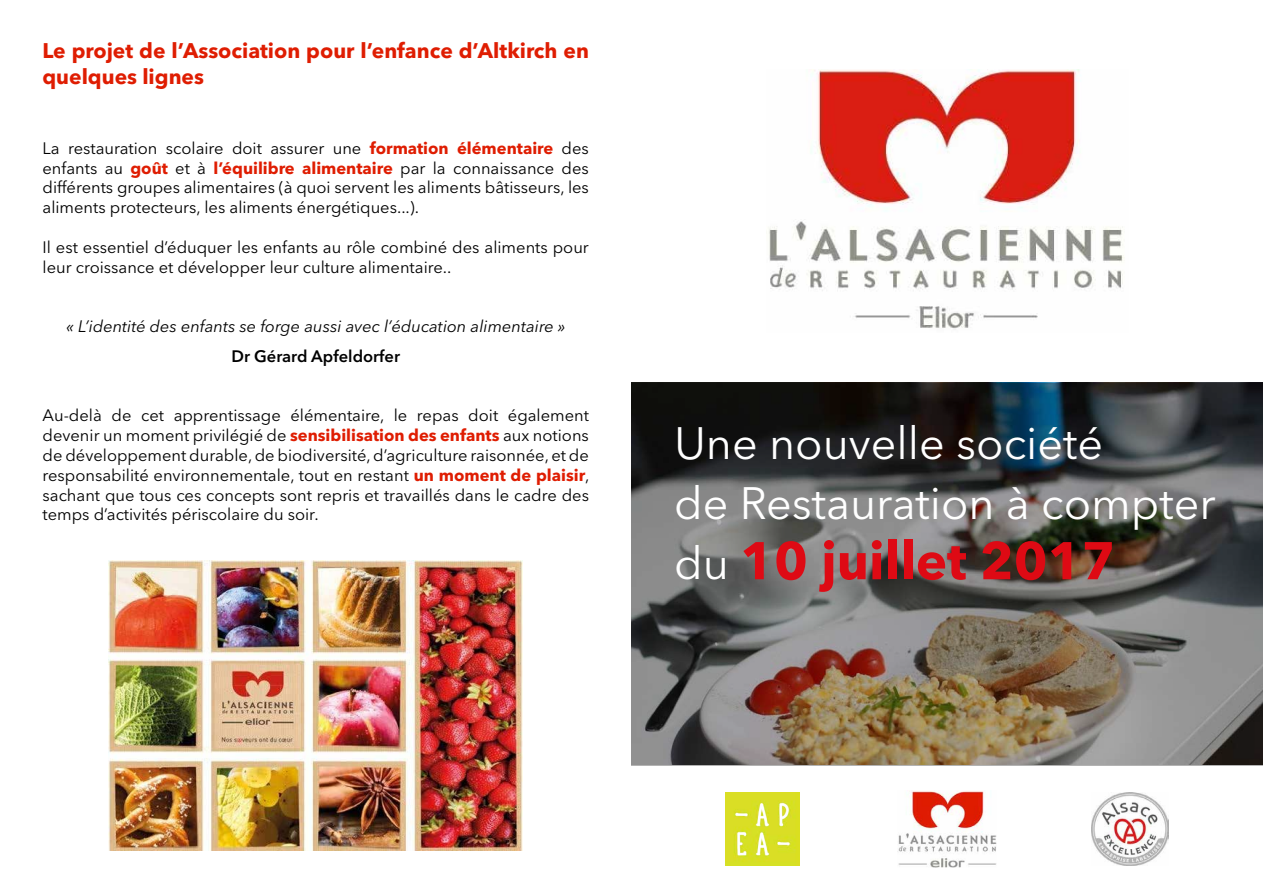
<style>
.page{position:relative;width:1263px;height:893px;background:#fff}
.page>*{position:absolute;margin:0;border:0;box-sizing:border-box;transform-origin:0 0}
.t1{font:700 52.5px "Avenir Next LT Pro";color:#de0a14}
.t2{font:45px/60px "Avenir Next LT Pro";color:#fff}
.t3{font:700 21px/25.2px "Avenir Next LT Pro";color:#df1d02}
.t4{font:16.5px/19.8px "Avenir Next LT Pro";color:#000;text-align:justify}
.t5{font:italic 16.5px "Avenir Next LT Pro";color:#000}
.t6{font:600 16.5px "Avenir Next LT Pro";color:#000}
.s1{font-weight:700;color:#df1d02}
.s2{font-weight:400;font-size:45px;color:#fff}
</style>
<div class="page">
<img style="left:726px;top:793px;width:73px;height:73px">
<img style="left:1092px;top:793px;width:76px;height:72px">
<img style="left:898px;top:791px;width:99px;height:77px">
<img style="left:769px;top:70px;width:355px;height:259px">
<img style="left:632px;top:383px;width:631px;height:382px">
<img style="left:109px;top:561px;width:414px;height:289px">
<p class="t3" style="left:43px;top:38px;width:548px">Le projet de l’Association pour l’enfance d’Altkirch en quelques lignes</p>
<p class="t4" style="left:43px;top:138px;width:548px">La restauration scolaire doit assurer une <span class="s1">formation élémentaire</span> des enfants au <span class="s1">goût</span> et à <span class="s1">l’équilibre alimentaire</span> par la connaissance des différents groupes alimentaires (à quoi servent les aliments bâtisseurs, les aliments protecteurs, les aliments énergétiques...).</p>
<p class="t4" style="left:43px;top:237px;width:548px">Il est essentiel d’éduquer les enfants au rôle combiné des aliments pour leur croissance et développer leur culture alimentaire..</p>
<p class="t5" style="left:66px;top:316px;width:501px">« L’identité des enfants se forge aussi avec l’éducation alimentaire »</p>
<p class="t6" style="left:231px;top:346px;width:170px">Dr Gérard Apfeldorfer</p>
<p class="t4" style="left:43px;top:406px;width:548px">Au-delà de cet apprentissage élémentaire, le repas doit également devenir un moment privilégié de <span class="s1">sensibilisation des enfants</span> aux notions de développement durable, de biodiversité, d’agriculture raisonnée, et de responsabilité environnementale, tout en restant <span class="s1">un moment de plaisir</span>, sachant que tous ces concepts sont repris et travaillés dans le cadre des temps d’activités périscolaire du soir.</p>
<h2 class="t2" style="left:674px;top:413px;width:543px">Une nouvelle société<br>de Restauration à compter</h2>
<h1 class="t1" style="left:674px;top:529px;width:443px"><span class="s2">du</span> 10 juillet 2017</h1>
</div>
